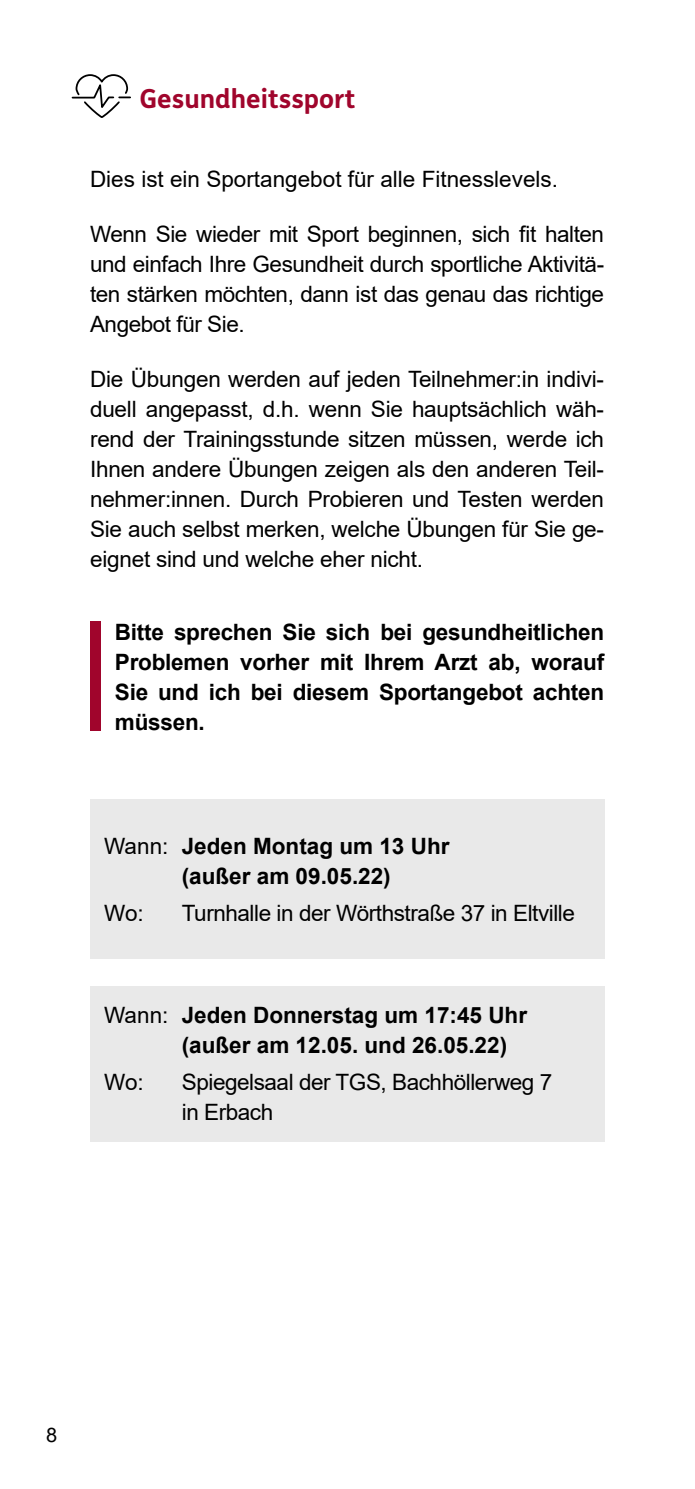
<style>
.page{position:relative;width:695px;height:1489px;background:#fff}
.page>*{position:absolute;margin:0;border:0;box-sizing:border-box;transform-origin:0 0}
.t1{font:700 26.25px "FS Me";color:#a0052c}
.t2{font:22.5px/30px "Arial";letter-spacing:-.02em;color:#000;text-align:justify}
.t3{font:700 22.5px/30px "Arial";color:#000}
.t4{font:22.5px "Arial";color:#000}
.t5{font:20px "Arial";color:#000}
.s1{font-weight:400}
</style>
<div class="page">
<div style="left:90px;top:799px;width:514px;height:159px;background:#e9e9e9"></div>
<div style="left:90px;top:985px;width:514px;height:156px;background:#e9e9e9"></div>
<svg style="left:71px;top:74px;width:60px;height:44px"></svg>
<div style="left:90px;top:621px;width:11px;height:110px;background:#a0052c"></div>
<p class="t1" style="left:140px;top:78px;width:217px">Gesundheitssport</p>
<p class="t4" style="left:90px;top:164px;width:469px">Dies ist ein Sportangebot für alle Fitnesslevels.</p>
<p class="t2" style="left:90px;top:219px;width:515px">Wenn Sie wieder mit Sport beginnen, sich fit halten und einfach Ihre Gesundheit durch sportliche Aktivitä&shy;ten stärken möchten, dann ist das genau das richtige Angebot für Sie.</p>
<p class="t2" style="left:90px;top:364px;width:515px">Die Übungen werden auf jeden Teilnehmer:in indivi&shy;duell angepasst, d.h. wenn Sie hauptsächlich wäh&shy;rend der Trainingsstunde sitzen müssen, werde ich Ihnen andere Übungen zeigen als den anderen Teil&shy;nehmer:innen. Durch Probieren und Testen werden Sie auch selbst merken, welche Übungen für Sie ge&shy;eignet sind und welche eher nicht.</p>
<p class="t3" style="left:115px;top:617px;width:491px;text-align:justify">Bitte sprechen Sie sich bei gesundheitlichen Problemen vorher mit Ihrem Arzt ab, worauf Sie und ich bei diesem Sportangebot achten müssen.</p>
<p class="t3" style="left:182px;top:831px;width:269px;text-indent:-77px"><span class="s1">Wann:</span> Jeden Montag um 13 Uhr (außer am 09.05.22)</p>
<p class="t2" style="left:104px;top:897px;width:41px">Wo:</p>
<p class="t2" style="left:182px;top:897px;width:394px">Turnhalle in der Wörthstraße 37 in Eltville</p>
<p class="t3" style="left:182px;top:1000px;width:347px;text-indent:-77px"><span class="s1">Wann:</span> Jeden Donnerstag um 17:45 Uhr (außer am 12.05. und 26.05.22)</p>
<p class="t2" style="left:104px;top:1067px;width:41px">Wo:</p>
<p class="t2" style="left:182px;top:1067px;width:372px">Spiegelsaal der TGS, Bachhöllerweg 7 in Erbach</p>
<p class="t5" style="left:46px;top:1420px;width:13px">8</p>
</div>
